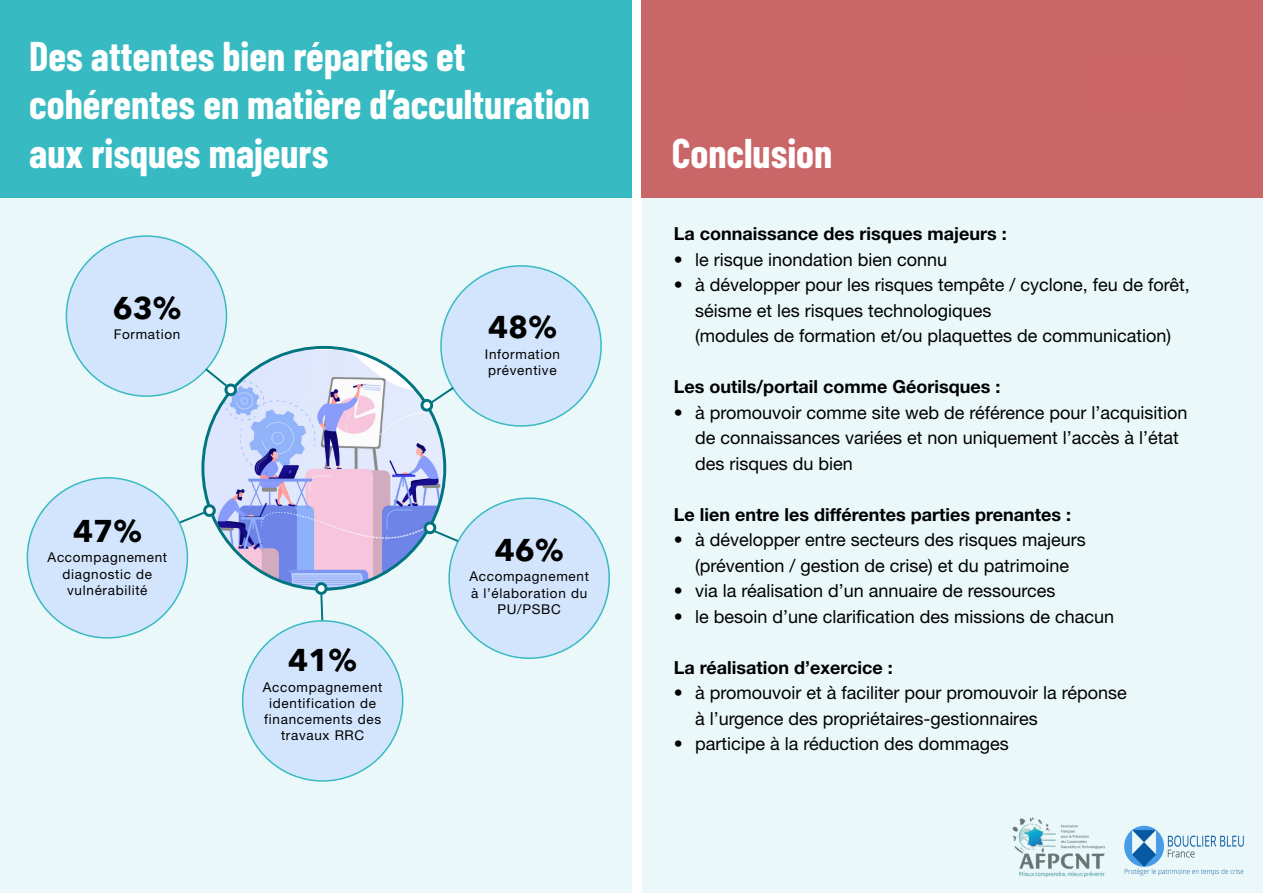
<style>
.page{position:relative;width:1263px;height:893px;background:#fff}
.page>*{position:absolute;margin:0;border:0;box-sizing:border-box;transform-origin:0 0}
.TITRE_0{font:700 40.5px/48.6px "Barlow Condensed";color:#fff}
.t1{font:700 31.2px "Avenir Next LT Pro";color:#000}
.t2{font:18px/25.5px "Helvetica Neue LT Std";color:#000}
.t3{font:700 18px "Helvetica Neue LT Std";color:#000}
.t4{font:13.5px/16.2px "Helvetica Neue LT Std";letter-spacing:.05em;color:#000;text-align:center}
</style>
<div class="page">
<div style="left:0;top:198px;width:631px;height:695px;background:#ebf8f9"></div>
<div style="left:642px;top:198px;width:621px;height:695px;background:#ebf8f9"></div>
<div style="left:0;top:0;width:631px;height:198px;background:#38bac2"></div>
<div style="left:642px;top:0;width:621px;height:198px;background:#c96668"></div>
<div style="left:441px;top:266px;width:160px;height:160px;background:#d3e5fd;border-radius:50%"></div>
<div style="left:66px;top:236px;width:160px;height:160px;background:#d3e5fd;border-radius:50%"></div>
<img style="left:205px;top:350px;width:240px;height:229px">
<svg style="left:422px;top:489px;width:188px;height:170px"></svg>
<svg style="left:417px;top:385px;width:39px;height:30px"></svg>
<svg style="left:203px;top:366px;width:36px;height:32px"></svg>
<svg style="left:26px;top:465px;width:192px;height:174px"></svg>
<svg style="left:241px;top:579px;width:163px;height:203px"></svg>
<p class="TITRE_0" style="left:29px;top:29px;width:562px">Des attentes bien réparties et cohérentes en matière d’acculturation aux risques majeurs</p>
<p class="t1" style="left:113px;top:289px;width:70px">63%</p>
<p class="t4" style="left:114px;top:326px;width:68px">Formation</p>
<p class="t1" style="left:73px;top:512px;width:70px">47%</p>
<p class="t4" style="left:48px;top:549px;width:121px">Accompagnement diagnostic de vulnérabilité</p>
<p class="t1" style="left:288px;top:641px;width:70px">41%</p>
<p class="t4" style="left:263px;top:678px;width:121px">Accompagnement identification de financements des travaux RRC</p>
<p class="t1" style="left:488px;top:308px;width:70px">48%</p>
<p class="t4" style="left:485px;top:346px;width:77px;text-align:left">Information préventive</p>
<p class="t1" style="left:495px;top:531px;width:70px">46%</p>
<p class="t4" style="left:469px;top:568px;width:121px">Accompagnement à l’élaboration du<br>PU/PSBC</p>
<p class="TITRE_0" style="left:672px;top:127px;width:162px">Conclusion</p>
<p class="t3" style="left:674px;top:223px;width:334px">La connaissance des risques majeurs :</p>
<p class="t2" style="left:674px;top:247px;width:275px">• le risque inondation bien connu</p>
<p class="t2" style="left:695px;top:272px;width:496px;text-indent:-21px">• à développer pour les risques tempête / cyclone, feu de forêt, séisme et les risques technologiques<br>(modules de formation et/ou plaquettes de communication)</p>
<p class="t3" style="left:674px;top:376px;width:328px">Les outils/portail comme Géorisques :</p>
<p class="t2" style="left:695px;top:400px;width:494px;text-indent:-21px">• à promouvoir comme site web de référence pour l’acquisition de connaissances variées et non uniquement l’accès à l’état des risques du bien</p>
<p class="t3" style="left:674px;top:503px;width:399px">Le lien entre les différentes parties prenantes :</p>
<p class="t2" style="left:674px;top:527px;width:414px;text-align:center">• à développer entre secteurs des risques majeurs (prévention / gestion de crise) et du patrimoine</p>
<p class="t2" style="left:674px;top:578px;width:383px">• via la réalisation d’un annuaire de ressources</p>
<p class="t2" style="left:674px;top:604px;width:442px">• le besoin d’une clarification des missions de chacun</p>
<p class="t3" style="left:674px;top:656px;width:220px">La réalisation d’exercice :</p>
<p class="t2" style="left:695px;top:680px;width:433px;text-indent:-21px">• à promouvoir et à faciliter pour promouvoir la réponse à l’urgence des propriétaires-gestionnaires</p>
<p class="t2" style="left:674px;top:731px;width:337px">• participe à la réduction des dommages</p>
</div>
